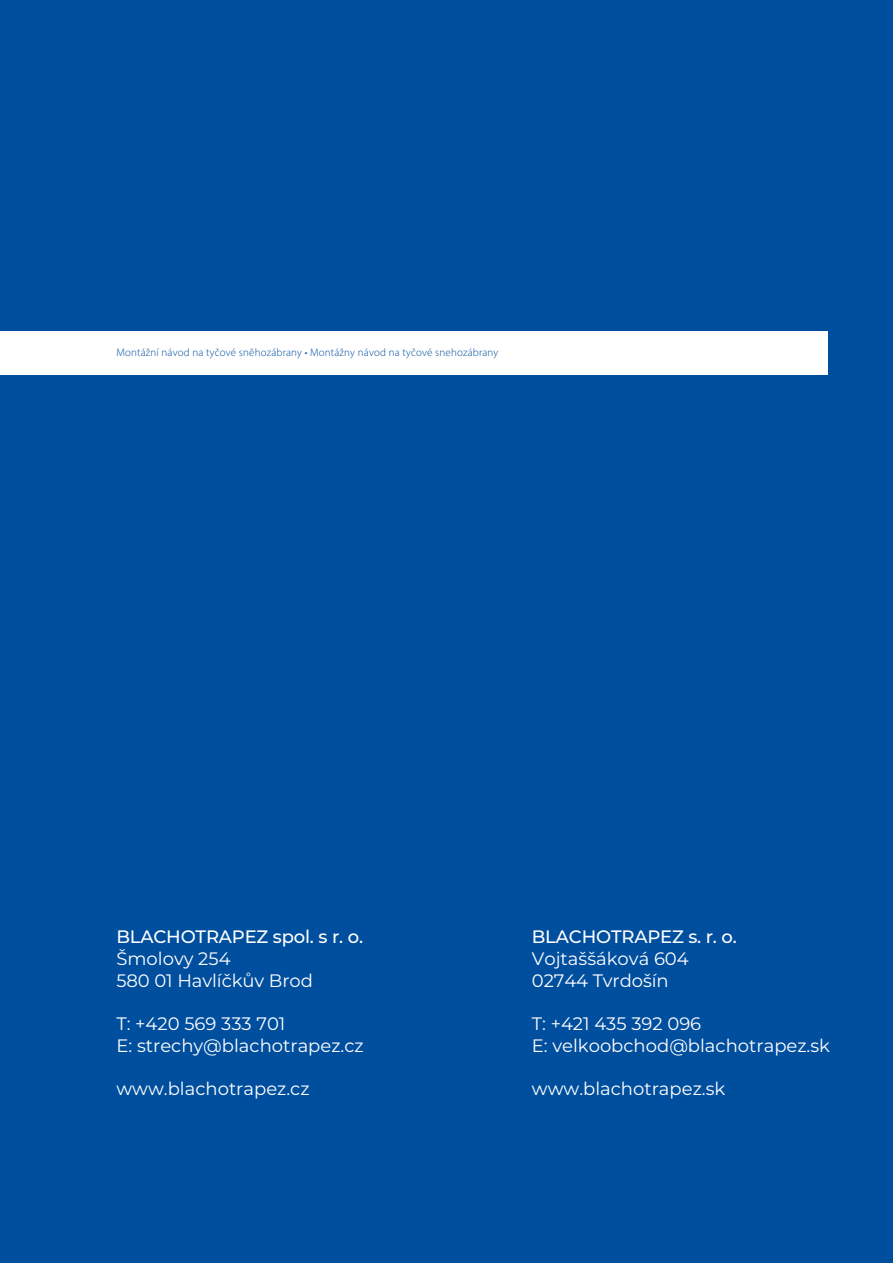
<style>
.page{position:relative;width:893px;height:1263px;background:#004f9f}
.page>*{position:absolute;margin:0;border:0;box-sizing:border-box;transform-origin:0 0}
.t1{font:18px/21.6px "Montserrat";color:#fff}
.t2{font:500 18px "Montserrat";letter-spacing:-.01em;color:#fff}
.t3{font:300 10.95px "Myriad Pro";letter-spacing:.015em;color:#004f9f}
</style>
<div class="page">
<div style="left:0;top:331px;width:828px;height:44px;background:#fff"></div>
<p class="t3" style="left:116px;top:346px;width:383px">Montážní návod na tyčové sněhozábrany • Montážny návod na tyčové snehozábrany</p>
<p class="t2" style="left:116px;top:924px;width:248px">BLACHOTRAPEZ spol. s r. o.</p>
<p class="t1" style="left:116px;top:947px;width:198px">Šmolovy 254<br>580 01 Havlíčkův Brod</p>
<p class="t1" style="left:116px;top:1012px;width:249px;line-height:22px">T: +420 569 333 701<br>E: strechy@blachotrapez.cz</p>
<p class="t1" style="left:116px;top:1077px;width:195px">www.blachotrapez.cz</p>
<p class="t2" style="left:532px;top:924px;width:206px">BLACHOTRAPEZ s. r. o.</p>
<p class="t1" style="left:532px;top:947px;width:158px">Vojtaššáková 604<br>02744 Tvrdošín</p>
<p class="t1" style="left:532px;top:1012px;width:300px;line-height:22px">T: +421 435 392 096<br>E: velkoobchod@blachotrapez.sk</p>
<p class="t1" style="left:532px;top:1077px;width:195px">www.blachotrapez.sk</p>
</div>
